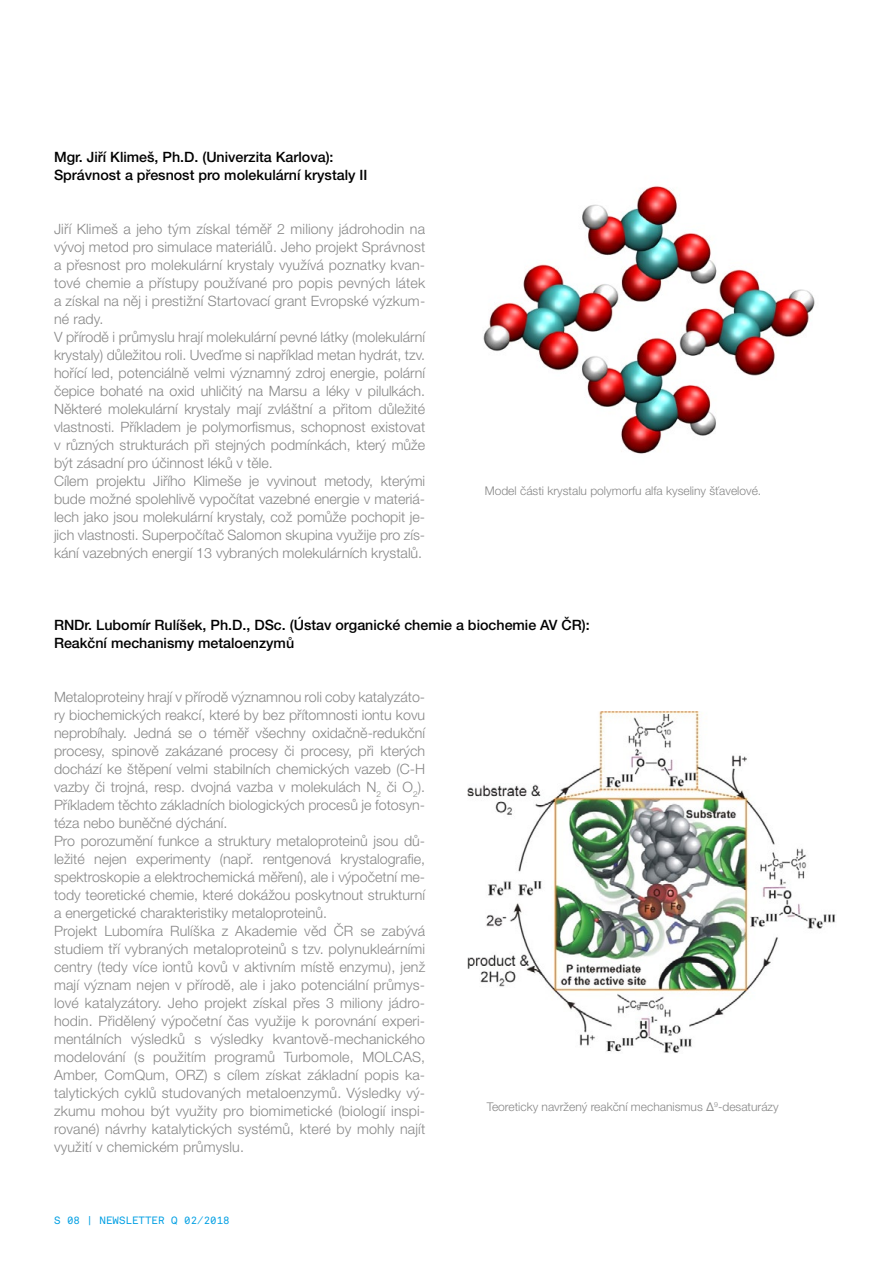
<style>
.page{position:relative;width:893px;height:1263px;background:#fff}
.page>*{position:absolute;margin:0;border:0;box-sizing:border-box;transform-origin:0 0}
.t1{font:300 14.25px/18px "Helvetica Neue LT Pro";color:#878787}
.t2{font:500 14.25px/18px "Helvetica Neue LT Pro";color:#000}
.t3{font:300 12px "Helvetica Neue LT Pro";color:#878787}
.t4{font:10.5px "Akkurat Mono Pro";color:#009fe3}
</style>
<div class="page">
<img style="left:468px;top:711px;width:368px;height:342px">
<img style="left:483px;top:186px;width:332px;height:268px">
<p class="t2" style="left:54px;top:148px;width:315px">Mgr. Jiří Klimeš, Ph.D. (Univerzita Karlova):<br>Správnost a přesnost pro molekulární krystaly II</p>
<p class="t1" style="left:54px;top:220px;width:373px">Jiří Klimeš a jeho tým získal téměř 2 miliony jádrohodin na vývoj metod pro simulace materiálů. Jeho projekt Správnost a přesnost pro molekulární krystaly využívá poznatky kvan&shy;tové chemie a přístupy používané pro popis pevných látek a získal na něj i prestižní Startovací grant Evropské výzkum&shy;né rady.<br>V přírodě i průmyslu hrají molekulární pevné látky (molekulární krystaly) důležitou roli. Uveďme si například metan hydrát, tzv. hořící led, potenciálně velmi významný zdroj energie, polární čepice bohaté na oxid uhličitý na Marsu a léky v pilulkách.<br>Některé molekulární krystaly mají zvláštní a přitom důležité vlastnosti. Příkladem je polymorfismus, schopnost existovat v různých strukturách při stejných podmínkách, který může být zásadní pro účinnost léků v těle.<br>Cílem projektu Jiřího Klimeše je vyvinout metody, kterými bude možné spolehlivě vypočítat vazebné energie v materiá&shy;lech jako jsou molekulární krystaly, což pomůže pochopit je&shy;jich vlastnosti. Superpočítač Salomon skupina využije pro zís&shy;kání vazebných energií 13 vybraných molekulárních krystalů.</p>
<p class="t3" style="left:485px;top:484px;width:278px">Model části krystalu polymorfu alfa kyseliny šťavelové.</p>
<p class="t2" style="left:54px;top:616px;width:537px">RNDr. Lubomír Rulíšek, Ph.D., DSc. (Ústav organické chemie a biochemie AV ČR):<br>Reakční mechanismy metaloenzymů</p>
<p class="t1" style="left:54px;top:688px;width:373px">Metaloproteiny hrají v přírodě významnou roli coby katalyzáto&shy;ry biochemických reakcí, které by bez přítomnosti iontu kovu neprobíhaly. Jedná se o téměř všechny oxidačně-redukční procesy, spinově zakázané procesy či procesy, při kterých dochází ke štěpení velmi stabilních chemických vazeb (C-H vazby či trojná, resp. dvojná vazba v molekulách N<sub>2</sub> či O<sub>2</sub>).<br>Příkladem těchto základních biologických procesů je fotosyn&shy;téza nebo buněčné dýchání.<br>Pro porozumění funkce a struktury metaloproteinů jsou dů&shy;ležité nejen experimenty (např. rentgenová krystalografie, spektroskopie a elektrochemická měření), ale i výpočetní me&shy;tody teoretické chemie, které dokážou poskytnout strukturní a energetické charakteristiky metaloproteinů.<br>Projekt Lubomíra Rulíška z Akademie věd ČR se zabývá studiem tří vybraných metaloproteinů s tzv. polynukleárními centry (tedy více iontů kovů v aktivním místě enzymu), jenž mají význam nejen v přírodě, ale i jako potenciální průmys&shy;lové katalyzátory. Jeho projekt získal přes 3 miliony jádro&shy;hodin. Přidělený výpočetní čas využije k porovnání experi&shy;mentálních výsledků s výsledky kvantově-mechanického modelování (s použitím programů Turbomole, MOLCAS, Amber, ComQum, ORZ) s cílem získat základní popis ka&shy;talytických cyklů studovaných metaloenzymů. Výsledky vý&shy;zkumu mohou být využity pro biomimetické (biologií inspi&shy;rované) návrhy katalytických systémů, které by mohly najít využití v chemickém průmyslu.</p>
<p class="t4" style="left:54px;top:1214px;width:177px">S 08 | NEWSLETTER Q 02/2018</p>
<p class="t3" style="left:487px;top:1099px;width:294px">Teoreticky navržený reakční mechanismus Δ<sup>9</sup>-desaturázy</p>
</div>
